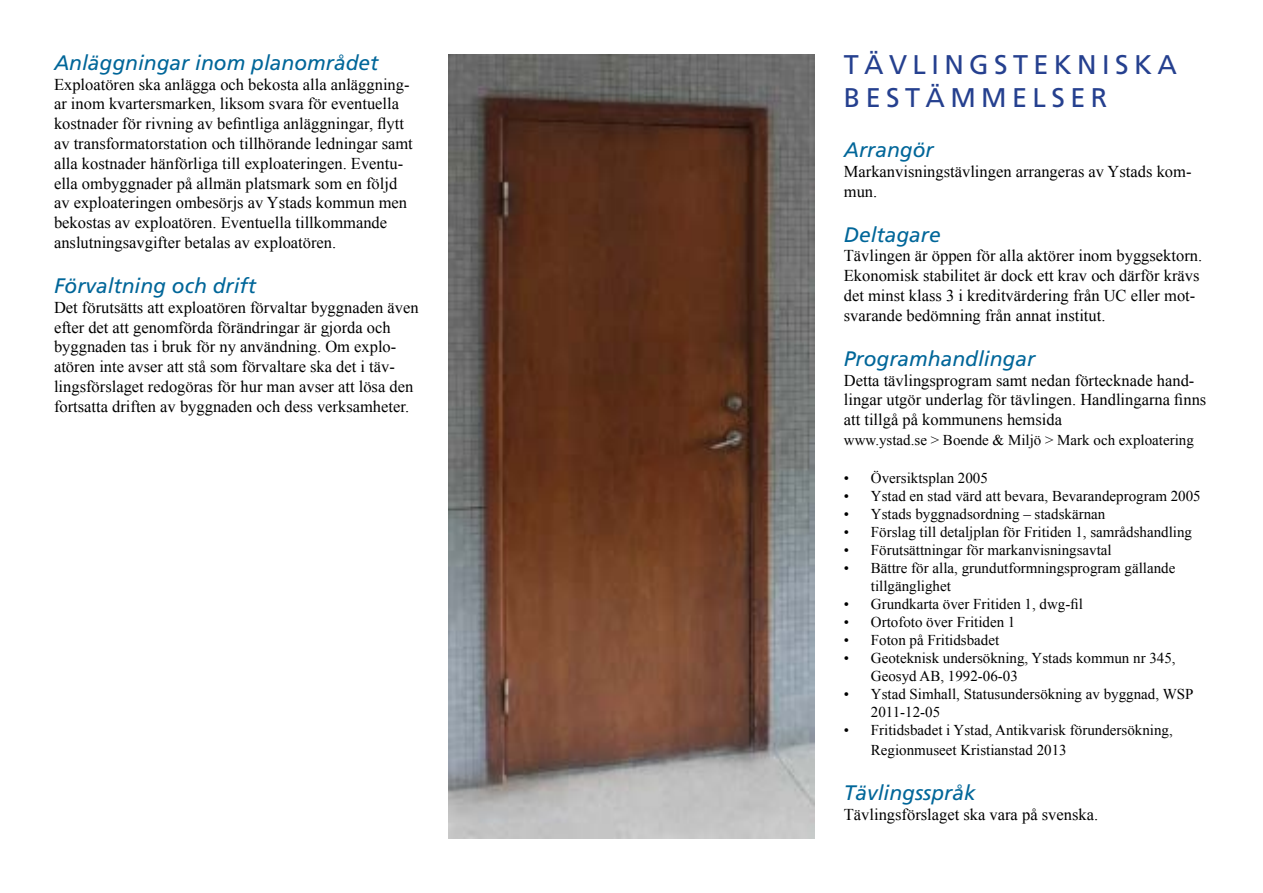
<style>
.page{position:relative;width:1263px;height:893px;background:#fff}
.page>*{position:absolute;margin:0;border:0;box-sizing:border-box;transform-origin:0 0}
.t1{font:27px/32.4px "Frutiger LT";letter-spacing:.2em;color:#25408f}
.t2{font:italic 21px "Frutiger LT";color:#069}
.t3{font:16.5px/19.8px "Times New Roman";color:#000}
.t4{font:15px/18px "Times New Roman";color:#000}
</style>
<div class="page">
<img style="left:449px;top:54px;width:365px;height:785px">
<p class="t2" style="left:54px;top:50px;width:326px">Anläggningar inom planområdet</p>
<p class="t3" style="left:54px;top:74px;width:360px">Exploatören ska anlägga och bekosta alla anläggning&shy;ar inom kvartersmarken, liksom svara för eventuella kostnader för rivning av befintliga anläggningar, flytt av transformatorstation och tillhörande ledningar samt alla kostnader hänförliga till exploateringen. Eventu&shy;ella ombyggnader på allmän platsmark som en följd av exploateringen ombesörjs av Ystads kommun men bekostas av exploatören. Eventuella tillkommande anslutningsavgifter betalas av exploatören.</p>
<p class="t2" style="left:54px;top:273px;width:203px">Förvaltning och drift</p>
<p class="t3" style="left:54px;top:297px;width:366px">Det förutsätts att exploatören förvaltar byggnaden även efter det att genomförda förändringar är gjorda och byggnaden tas i bruk för ny användning. Om explo&shy;atören inte avser att stå som förvaltare ska det i täv&shy;lingsförslaget redogöras för hur man avser att lösa den fortsatta driften av byggnaden och dess verksamheter.</p>
<h1 class="t1" style="left:844px;top:49px;width:172px">TÄVLINGSTEKNISKA<br>BESTÄMMELSER</h1>
<p class="t2" style="left:844px;top:138px;width:91px">Arrangör</p>
<p class="t3" style="left:844px;top:161px;width:349px">Markanvisningstävlingen arrangeras av Ystads kom&shy;mun.</p>
<p class="t2" style="left:844px;top:222px;width:98px">Deltagare</p>
<p class="t3" style="left:844px;top:246px;width:360px">Tävlingen är öppen för alla aktörer inom byggsektorn.<br>Ekonomisk stabilitet är dock ett krav och därför krävs det minst klass 3 i kreditvärdering från UC eller mot&shy;svarande bedömning från annat institut.</p>
<p class="t2" style="left:844px;top:346px;width:193px">Programhandlingar</p>
<p class="t3" style="left:844px;top:370px;width:364px">Detta tävlingsprogram samt nedan förtecknade hand&shy;lingar utgör underlag för tävlingen. Handlingarna finns att tillgå på kommunens hemsida</p>
<p class="t4" style="left:844px;top:431px;width:352px">www.ystad.se &gt; Boende &amp; Miljö &gt; Mark och exploatering</p>
<p class="t4" style="left:844px;top:469px;width:146px">• Översiktsplan 2005</p>
<p class="t4" style="left:844px;top:487px;width:358px">• Ystad en stad värd att bevara, Bevarandeprogram 2005</p>
<p class="t4" style="left:844px;top:505px;width:263px">• Ystads byggnadsordning – stadskärnan</p>
<p class="t4" style="left:844px;top:523px;width:350px">• Förslag till detaljplan för Fritiden 1, samrådshandling</p>
<p class="t4" style="left:844px;top:541px;width:269px">• Förutsättningar för markanvisningsavtal</p>
<p class="t4" style="left:871px;top:559px;width:306px;text-indent:-27px">• Bättre för alla, grundutformningsprogram gällande tillgänglighet</p>
<p class="t4" style="left:844px;top:595px;width:241px">• Grundkarta över Fritiden 1, dwg-fil</p>
<p class="t4" style="left:844px;top:613px;width:173px">• Ortofoto över Fritiden 1</p>
<p class="t4" style="left:844px;top:631px;width:157px">• Foton på Fritidsbadet</p>
<p class="t4" style="left:871px;top:649px;width:306px;text-indent:-27px">• Geoteknisk undersökning, Ystads kommun nr 345,<br>Geosyd AB, 1992-06-03</p>
<p class="t4" style="left:871px;top:685px;width:324px;text-indent:-27px">• Ystad Simhall, Statusundersökning av byggnad, WSP<br>2011-12-05</p>
<p class="t4" style="left:871px;top:720px;width:303px;line-height:19.8px;text-indent:-27px">• Fritidsbadet i Ystad, Antikvarisk förundersökning,<br>Regionmuseet Kristianstad 2013</p>
<p class="t2" style="left:844px;top:780px;width:133px">Tävlingsspråk</p>
<p class="t3" style="left:844px;top:804px;width:256px">Tävlingsförslaget ska vara på svenska.</p>
</div>
